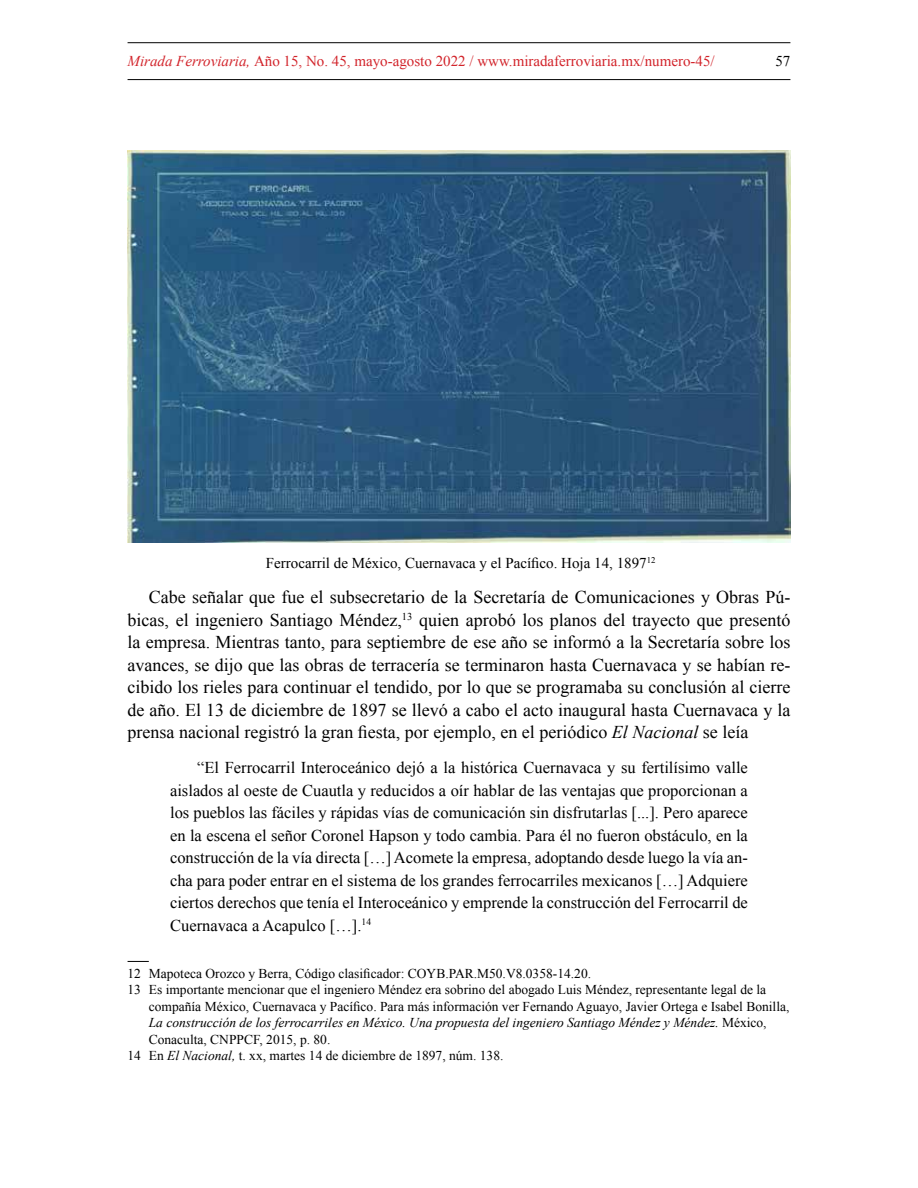
<style>
.page{position:relative;width:918px;height:1188px;background:#fff}
.page>*{position:absolute;margin:0;border:0;box-sizing:border-box;transform-origin:0 0}
.t1{font:18px/22.5px "Times New Roman";color:#000;text-align:justify}
.t2{font:16.5px/22.5px "Times New Roman";color:#000;text-align:justify}
.t3{font:15px "Times New Roman";color:#d2232a}
.t4{font:15px "Times New Roman";color:#000}
.t5{font:13.5px "Times New Roman";color:#000}
.t6{font:italic 13.5px "Times New Roman";color:#000}
.s1{font-style:italic}
.s2{font-style:normal}
.s3{font-style:inherit}
</style>
<div class="page">
<hr style="left:128px;top:42px;width:662px;height:1px;background:#000">
<hr style="left:128px;top:79px;width:662px;height:1px;background:#000">
<img style="left:128px;top:151px;width:662px;height:392px">
<svg style="left:128px;top:961px;width:21px;height:1px"></svg>
<p class="t3" style="left:128px;top:51px;width:589px"><span class="s1">Mirada Ferroviaria,</span> Año 15, No. 45, mayo-agosto 2022 / www.miradaferroviaria.mx/numero-45/</p>
<p class="t4" style="left:775px;top:51px;width:16px">57</p>
<p class="t4" style="left:266px;top:553px;width:391px">Ferrocarril de México, Cuernavaca y el Pacífico. Hoja 14, 1897<sup>12</sup></p>
<p class="t1" style="left:128px;top:585px;width:664px;text-indent:21px">Cabe señalar que fue el subsecretario de la Secretaría de Comunicaciones y Obras Pú&shy;bicas, el ingeniero Santiago Méndez,<sup>13</sup> quien aprobó los planos del trayecto que presentó la empresa. Mientras tanto, para septiembre de ese año se informó a la Secretaría sobre los avances, se dijo que las obras de terracería se terminaron hasta Cuernavaca y se habían re&shy;cibido los rieles para continuar el tendido, por lo que se programaba su conclusión al cierre de año. El 13 de diciembre de 1897 se llevó a cabo el acto inaugural hasta Cuernavaca y la prensa nacional registró la gran fiesta, por ejemplo, en el periódico <span class="s1">El Nacional</span> se leía</p>
<p class="t2" style="left:170px;top:756px;width:579px;text-indent:27px">“El Ferrocarril Interoceánico dejó a la histórica Cuernavaca y su fertilísimo valle aislados al oeste de Cuautla y reducidos a oír hablar de las ventajas que proporcionan a los pueblos las fáciles y rápidas vías de comunicación sin disfrutarlas [...]. Pero aparece en la escena el señor Coronel Hapson y todo cambia. Para él no fueron obstáculo, en la construcción de la vía directa […] Acomete la empresa, adoptando desde luego la vía an&shy;cha para poder entrar en el sistema de los grandes ferrocarriles mexicanos […] Adquiere ciertos derechos que tenía el Interoceánico y emprende la construcción del Ferrocarril de Cuernavaca a Acapulco […].<sup>14</sup></p>
<p class="t5" style="left:128px;top:964px;width:465px">12 Mapoteca Orozco y Berra, Código clasificador: COYB.PAR.M50.V8.0358-14.20.</p>
<p class="t5" style="left:128px;top:981px;width:640px">13 Es importante mencionar que el ingeniero Méndez era sobrino del abogado Luis Méndez, representante legal de la</p>
<p class="t5" style="left:149px;top:997px;width:642px">compañía México, Cuernavaca y Pacífico. Para más información ver Fernando Aguayo, Javier Ortega e Isabel Bonilla,</p>
<p class="t6" style="left:149px;top:1014px;width:619px">La construcción de los ferrocarriles en México. Una propuesta del ingeniero Santiago Méndez y Méndez. <span class="s2">México,</span></p>
<p class="t5" style="left:149px;top:1030px;width:183px">Conaculta, <span class="s3">CNPPCF</span>, 2015, p. 80.</p>
<p class="t5" style="left:128px;top:1047px;width:377px">14 En <span class="s1">El Nacional,</span> t. xx, martes 14 de diciembre de 1897, núm. 138.</p>
</div>
